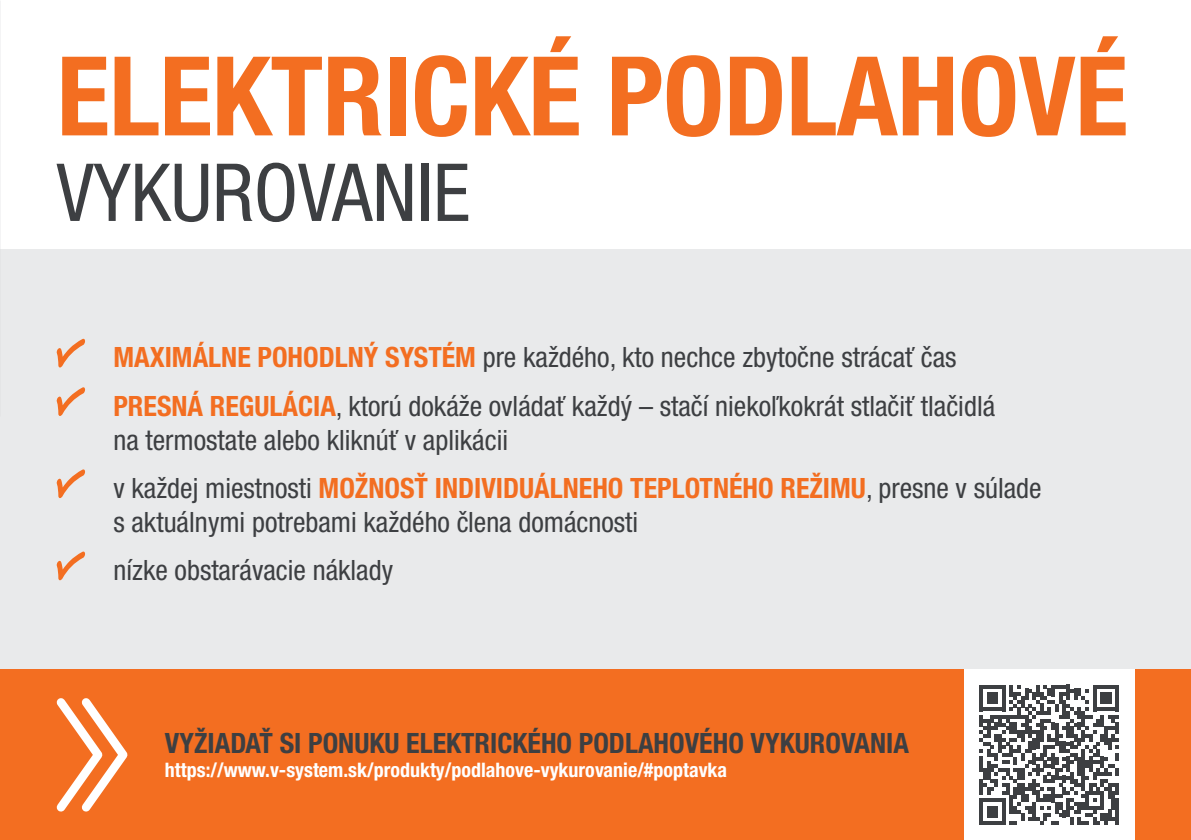
<style>
.page{position:relative;width:1191px;height:840px;background:#fff}
.page>*{position:absolute;margin:0;border:0;box-sizing:border-box;transform-origin:0 0}
.t1{font:700 condensed 110px "Helvetica Neue LT Pro";letter-spacing:-.005em;color:#f36e21}
.t2{font:condensed 80px "Helvetica Neue LT Pro";color:#3d3f42}
.t3{font:condensed 28px/48.4px "Helvetica Neue LT Pro";color:#3d3f42}
.t4{font:700 condensed 28px "Helvetica Neue LT Pro";color:#3d3f42}
.t5{font:700 condensed 20px "Helvetica Neue LT Pro";color:#fff}
.s1{font-weight:700;color:#f36e21}
</style>
<div class="page">
<div style="left:0;top:249px;width:1191px;height:420px;background:#e9eaeb"></div>
<div style="left:0;top:669px;width:1191px;height:170px;background:#f36e21"></div>
<svg style="left:56px;top:338px;width:29px;height:29px"></svg>
<svg style="left:56px;top:387px;width:29px;height:29px"></svg>
<svg style="left:56px;top:469px;width:29px;height:29px"></svg>
<svg style="left:56px;top:551px;width:29px;height:29px"></svg>
<div style="left:964px;top:669px;width:170px;height:170px;background:#fff"></div>
<svg style="left:979px;top:684px;width:140px;height:140px"></svg>
<hr style="left:1115px;top:782px;width:4px;height:12px;background:#3d3f42">
<hr style="left:1115px;top:797px;width:4px;height:27px;background:#3d3f42">
<svg style="left:56px;top:698px;width:72px;height:114px"></svg>
<h1 class="t1" style="left:57px;top:30px;width:1072px">ELEKTRICKÉ PODLAHOVÉ</h1>
<h2 class="t2" style="left:57px;top:146px;width:415px">VYKUROVANIE</h2>
<p class="t3" style="left:113px;top:333px;width:883px"><span class="s1">MAXIMÁLNE POHODLNÝ SYSTÉM</span> pre každého, kto nechce zbytočne strácať čas<br><span class="s1">PRESNÁ REGULÁCIA</span>, ktorú dokáže ovládať každý – stačí niekoľkokrát stlačiť tlačidlá</p>
<p class="t3" style="left:113px;top:415px;width:929px">na termostate alebo kliknúť v aplikácii<br>v každej miestnosti <span class="s1">MOŽNOSŤ INDIVIDUÁLNEHO TEPLOTNÉHO REŽIMU</span>, presne v súlade</p>
<p class="t3" style="left:113px;top:497px;width:526px">s aktuálnymi potrebami každého člena domácnosti nízke obstarávacie náklady</p>
<p class="t4" style="left:165px;top:725px;width:745px">VYŽIADAŤ SI PONUKU ELEKTRICKÉHO PODLAHOVÉHO VYKUROVANIA</p>
<p class="t5" style="left:165px;top:757px;width:564px">https://www.v-system.sk/produkty/podlahove-vykurovanie/#poptavka</p>
</div>
